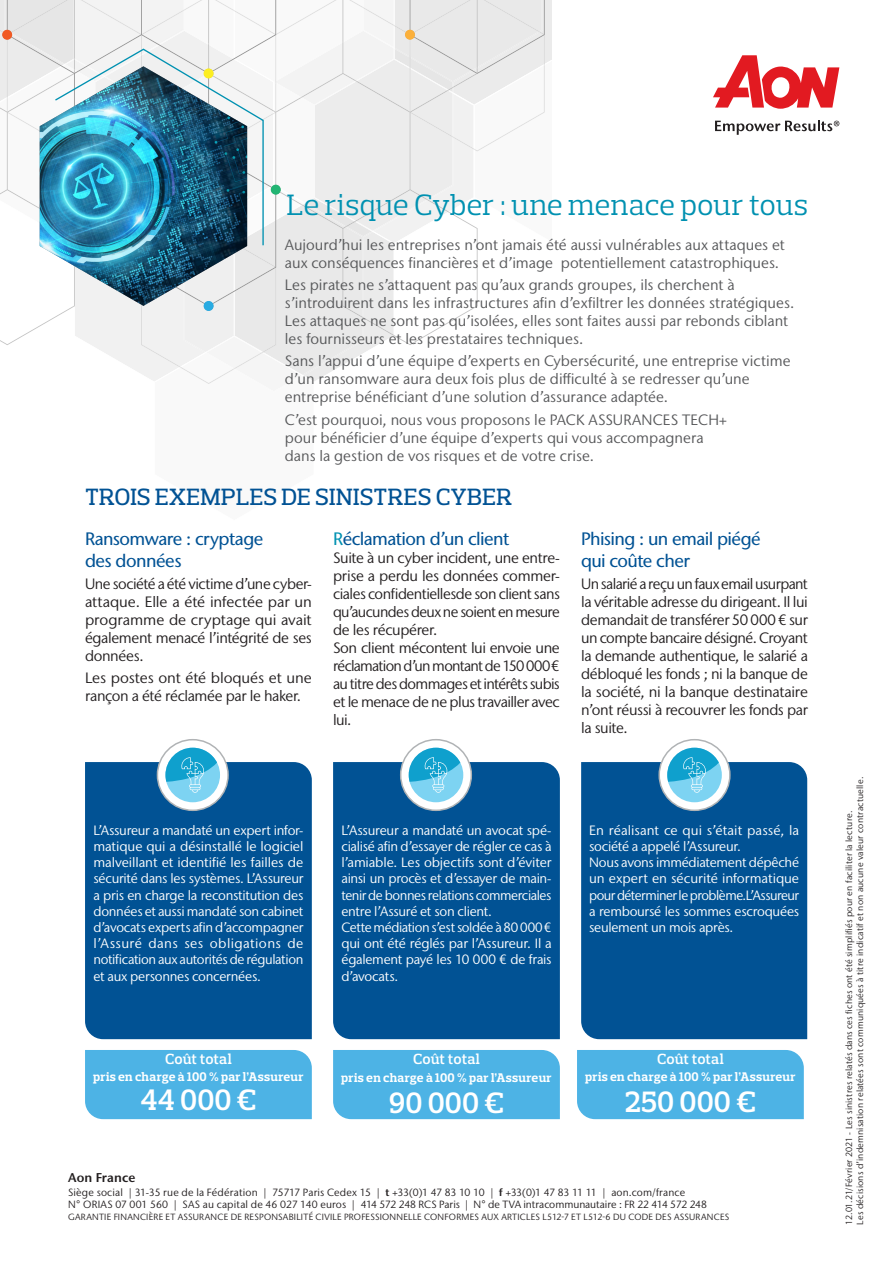
<style>
.page{position:relative;width:893px;height:1263px;background:#fff}
.page>*{position:absolute;margin:0;border:0;box-sizing:border-box;transform-origin:0 0}
.t1{font:30px "Prelo Slab";color:#0091b1}
.t2{font:600 30px "Prelo Slab";color:#fff}
.t3{font:500 24px "Prelo Slab";letter-spacing:.01em;color:#015294}
._1-_texte_encadré{font:500 18px/21.6px "Stone Sans IIITC Pro";letter-spacing:-.03em;color:#015294}
.t4{font:15px/18px "Stone Sans IIITC Pro";letter-spacing:-.025em;color:#231f20;text-align:justify}
.t5{font:15px/18px "Stone Sans IIITC Pro";color:#57585a}
.t6{font:600 15px "Prelo Slab";letter-spacing:.005em;color:#fff}
._1-_texte_encadré-2{font:13.5px/16.2px "Stone Sans IIITC Pro";letter-spacing:-.02em;color:#fff;text-align:justify}
.t7{font:700 12.75px "Prelo Slab";letter-spacing:.02em;color:#fff}
.t8{font:600 12.75px "Stone Sans IIITC Pro";letter-spacing:.01em;color:#231f20}
.t9{font:10.5px/12px "Stone Sans IIITC Pro";letter-spacing:.005em;color:#231f20}
.t10{font:9px/10.8px "Stone Sans IIITC Pro";letter-spacing:.02em;color:#231f20}
.s1{color:#0091b1}
.s2{font-weight:600}
</style>
<div class="page">
<div style="left:85px;top:762px;width:227px;height:277px;background:#015294"></div>
<div style="left:581px;top:762px;width:226px;height:277px;background:#015294"></div>
<div style="left:333px;top:762px;width:227px;height:277px;background:#015294"></div>
<svg style="left:0;top:0;width:551px;height:384px"></svg>
<svg style="left:713px;top:55px;width:126px;height:54px"></svg>
<svg style="left:715px;top:120px;width:124px;height:15px"></svg>
<div style="left:157px;top:740px;width:71px;height:70px;background:#fff;border-radius:50%"></div>
<div style="left:157px;top:739px;width:72px;height:72px;border:2px solid #b0b3b5;border-radius:50%"></div>
<div style="left:165px;top:748px;width:55px;height:54px;background:#7dd3f2;border-radius:27px"></div>
<svg style="left:165px;top:748px;width:52px;height:45px"></svg>
<div style="left:401px;top:740px;width:70px;height:70px;background:#fff;border-radius:50%"></div>
<div style="left:400px;top:739px;width:72px;height:72px;border:2px solid #b0b3b5;border-radius:50%"></div>
<div style="left:409px;top:748px;width:54px;height:54px;background:#7dd3f2;border-radius:27px"></div>
<svg style="left:409px;top:748px;width:51px;height:45px"></svg>
<svg style="left:659px;top:740px;width:71px;height:70px"></svg>
<div style="left:658px;top:739px;width:73px;height:72px;border:2px solid #b0b3b5;border-radius:50%"></div>
<svg style="left:667px;top:748px;width:55px;height:54px"></svg>
<svg style="left:667px;top:748px;width:52px;height:45px;background:#5fc2e2"></svg>
<div style="left:85px;top:1050px;width:227px;height:69px;background:#4db3e5"></div>
<div style="left:333px;top:1050px;width:227px;height:69px;background:#4db3e5"></div>
<div style="left:577px;top:1050px;width:227px;height:69px;background:#4db3e5"></div>
<p class="t1" style="left:287px;top:187px;width:523px">Le risque Cyber : une menace pour tous</p>
<p class="t5" style="left:285px;top:236px;width:502px">Aujourd’hui les entreprises n’ont jamais été aussi vulnérables aux attaques et aux conséquences financières et d’image potentiellement catastrophiques.</p>
<p class="t5" style="left:285px;top:276px;width:511px">Les pirates ne s’attaquent pas qu’aux grands groupes, ils cherchent à s’introduirent dans les infrastructures afin d’exfiltrer les données stratégiques.</p>
<p class="t5" style="left:285px;top:312px;width:505px">Les attaques ne sont pas qu’isolées, elles sont faites aussi par rebonds ciblant les fournisseurs et les prestataires techniques.</p>
<p class="t5" style="left:285px;top:352px;width:507px">Sans l’appui d’une équipe d’experts en Cybersécurité, une entreprise victime d’un ransomware aura deux fois plus de difficulté à se redresser qu’une entreprise bénéficiant d’une solution d’assurance adaptée.</p>
<p class="t5" style="left:285px;top:410px;width:444px">C’est pourquoi, nous vous proposons le PACK ASSURANCES TECH+ pour bénéficier d’une équipe d’experts qui vous accompagnera dans la gestion de vos risques et de votre crise.</p>
<p class="t3" style="left:85px;top:483px;width:428px">TROIS EXEMPLES DE SINISTRES CYBER</p>
<p class="_1-_texte_encadré" style="left:85px;top:528px;width:180px">Ransomware : cryptage des données</p>
<p class="t4" style="left:85px;top:575px;width:228px">Une société a été victime d’une cyber&shy;attaque. Elle a été infectée par un programme de cryptage qui avait également menacé l’intégrité de ses données.</p>
<p class="t4" style="left:85px;top:669px;width:228px">Les postes ont été bloqués et une rançon a été réclamée par le haker.</p>
<p class="_1-_texte_encadré" style="left:333px;top:528px;width:178px"><span class="s1">R</span>éclamation d’un client</p>
<p class="t4" style="left:333px;top:549px;width:228px">Suite à un cyber incident, une entre&shy;prise a perdu les données commer&shy;ciales confidentiellesde son client sans qu’aucundes deux ne soient en mesure de les récupérer.</p>
<p class="t4" style="left:333px;top:639px;width:228px">Son client mécontent lui envoie une réclamation d’un montant de 150 000€ au titre des dommages et intérêts subis et le menace de ne plus travailler avec lui.</p>
<p class="_1-_texte_encadré" style="left:581px;top:528px;width:181px">Phising : un email piégé qui coûte cher</p>
<p class="t4" style="left:581px;top:575px;width:228px">Un salarié a reçu un faux email usurpant la véritable adresse du dirigeant. Il lui demandait de transférer 50 000 € sur un compte bancaire désigné. Croyant la demande authentique, le salarié a débloqué les fonds ; ni la banque de la société, ni la banque destinataire n’ont réussi à recouvrer les fonds par la suite.</p>
<p class="_1-_texte_encadré-2" style="left:93px;top:822px;width:212px">L’Assureur a mandaté un expert infor&shy;matique qui a désinstallé le logiciel malveillant et identifié les failles de sécurité dans les systèmes. L’Assureur a pris en charge la reconstitution des données et aussi mandaté son cabinet d’avocats experts afin d’accompagner l’Assuré dans ses obligations de notification aux autorités de régulation et aux personnes concernées.</p>
<p class="_1-_texte_encadré-2" style="left:341px;top:822px;width:212px">L’Assureur a mandaté un avocat spé&shy;cialisé afin d’essayer de régler ce cas à l’amiable. Les objectifs sont d’éviter ainsi un procès et d’essayer de main&shy;tenir de bonnes relations commerciales entre l’Assuré et son client.</p>
<p class="_1-_texte_encadré-2" style="left:341px;top:919px;width:212px">Cette médiation s’est soldée à 80 000€ qui ont été réglés par l’Assureur. Il a également payé les 10 000 € de frais d’avocats.</p>
<p class="t6" style="left:165px;top:1050px;width:68px">Coût total</p>
<p class="t7" style="left:93px;top:1069px;width:212px">pris en charge à 100 % par l’Assureur</p>
<p class="t2" style="left:140px;top:1082px;width:118px">44 000 €</p>
<p class="t6" style="left:413px;top:1050px;width:68px">Coût total</p>
<p class="t7" style="left:341px;top:1070px;width:212px">pris en charge à 100 % par l’Assureur</p>
<p class="t2" style="left:389px;top:1085px;width:117px">90 000 €</p>
<p class="_1-_texte_encadré-2" style="left:589px;top:822px;width:212px">En réalisant ce qui s’était passé, la société a appelé l’Assureur.</p>
<p class="_1-_texte_encadré-2" style="left:589px;top:854px;width:212px">Nous avons immédiatement dépêché un expert en sécurité informatique pour déterminer le problème.L’Assureur a remboursé les sommes escroquées seulement un mois après.</p>
<p class="t6" style="left:657px;top:1050px;width:68px">Coût total</p>
<p class="t7" style="left:585px;top:1069px;width:212px">pris en charge à 100 % par l’Assureur</p>
<p class="t2" style="left:625px;top:1083px;width:132px">250 000 €</p>
<p class="t8" style="left:68px;top:1169px;width:69px">Aon France</p>
<p class="t9" style="left:68px;top:1186px;width:640px">Siège social | 31-35 rue de la Fédération | 75717 Paris Cedex 15 | <span class="s2">t</span> +33(0)1 47 83 10 10 | <span class="s2">f</span> +33(0)1 47 83 11 11 | aon.com/france<br>N° ORIAS 07 001 560 | SAS au capital de 46 027 140 euros | 414 572 248 RCS Paris | N° de TVA intracommunautaire : FR 22 414 572 248</p>
<p class="t10" style="left:68px;top:1211px;width:663px">GARANTIE FINANCIÈRE ET ASSURANCE DE RESPONSABILITÉ CIVILE PROFESSIONNELLE CONFORMES AUX ARTICLES L512-7 ET L512-6 DU CODE DES ASSURANCES</p>
<p class="t10" style="left:844px;top:1225px;width:449px;rotate:-90deg">12.01.21/Février 2021 - Les sinistres relatés dans ces fiches ont été simplifiés pour en faciliter la lecture.<br>Les décisions d’indemnisation relatées sont communiquées à titre indicatif et non aucune valeur contractuelle.</p>
</div>
